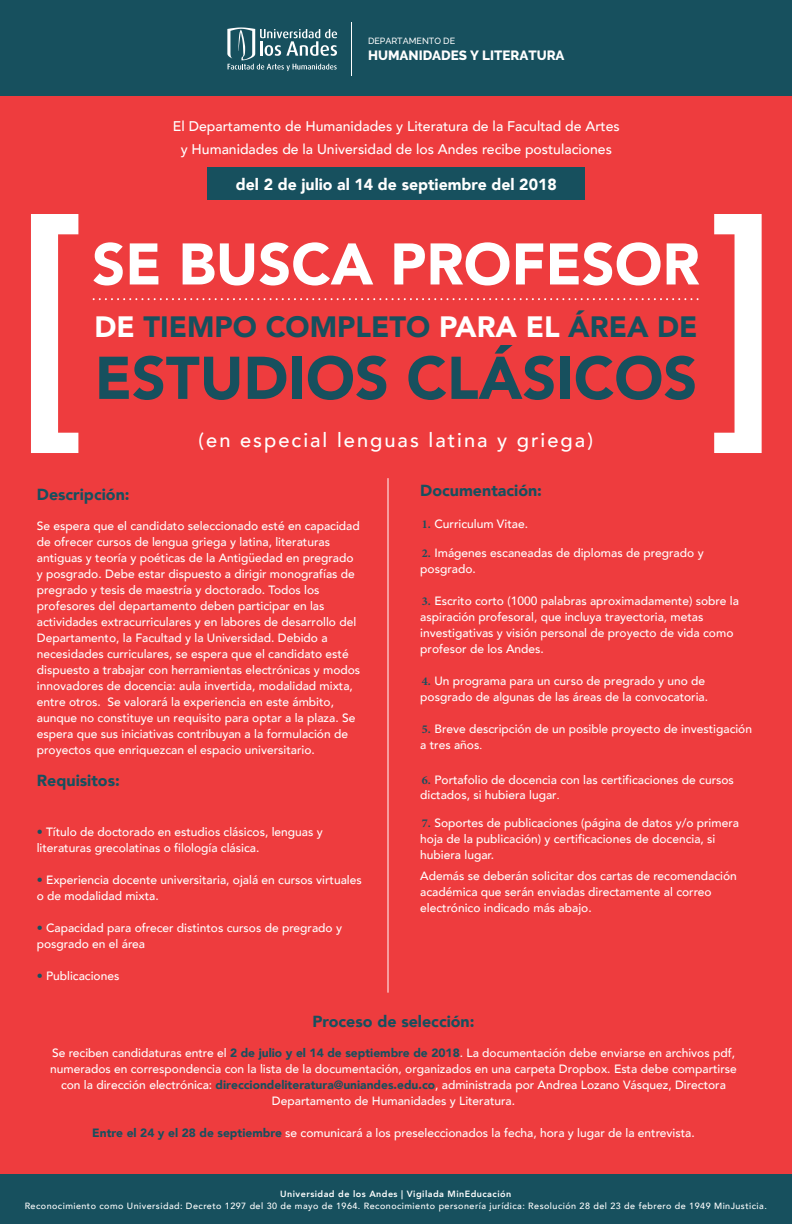
<style>
.page{position:relative;width:792px;height:1224px;background:#ee3c3e}
.page>*{position:absolute;margin:0;border:0;box-sizing:border-box;transform-origin:0 0}
.t1{font:900 59.6px "Avenir";color:#17505e}
.t2{font:900 58px "Avenir";color:#fff}
.t3{font:900 29.4px "Avenir";color:#17505e}
.t4{font:500 20.1px "Avenir";letter-spacing:.1em;color:#fff}
.t5{font:900 16px "Avenir";color:#17505e}
.t6{font:900 16px "Avenir";color:#fff}
.t7{font:500 14px/23px "Avenir";color:#fff;text-align:center}
.t8{font:800 13.4px "Raleway";color:#fff}
.t9{font:500 12px/16px "Avenir";color:#fff}
.t10{font:500 9px "Avenir";letter-spacing:.05em;color:#fff}
.t11{font:800 9px "Avenir";letter-spacing:.05em;color:#fff}
.t12{font:500 8.9px "Raleway";color:#fff}
.s1{color:#fff}
.s2{color:#17505e}
.s3{font-family:"Minion Pro";font-weight:700;color:#17505e}
.s4{font-family:"Minion Pro";font-weight:400}
.s5{font-weight:900;color:#17505e}
</style>
<div class="page">
<div style="left:0;top:0;width:792px;height:96px;background:#17505e"></div>
<div style="left:0;top:1175px;width:792px;height:49px;background:#17505e"></div>
<div style="left:207px;top:167px;width:378px;height:33px;background:#17505e"></div>
<svg style="left:227px;top:27px;width:110px;height:44px"></svg>
<hr style="left:351px;top:22px;width:1px;height:54px;background:#fff">
<svg style="left:31px;top:214px;width:47px;height:239px"></svg>
<svg style="left:714px;top:214px;width:48px;height:239px"></svg>
<hr style="left:388px;top:478px;width:1px;height:515px;background:#fff">
<svg style="left:94px;top:298px;width:604px;height:2px"></svg>
<p class="t12" style="left:368px;top:35px;width:89px">DEPARTAMENTO DE</p>
<p class="t8" style="left:368px;top:47px;width:198px">HUMANIDADES Y LITERATURA</p>
<p class="t7" style="left:173px;top:114px;width:448px">El Departamento de Humanidades y Literatura de la Facultad de Artes y Humanidades de la Universidad de los Andes recibe postulaciones</p>
<h3 class="t6" style="left:236px;top:170px;width:323px">del 2 de julio al 14 de septiembre del 2018</h3>
<h2 class="t2" style="left:92px;top:215px;width:609px">SE BUSCA PROFESOR</h2>
<h3 class="t3" style="left:94px;top:301px;width:605px"><span class="s1">DE</span> TIEMPO COMPLETO <span class="s1">PARA EL</span> ÁREA DE</h3>
<h1 class="t1" style="left:95px;top:327px;width:604px">ESTUDIOS CLÁSICOS</h1>
<h3 class="t4" style="left:199px;top:423px;width:396px">(en especial lenguas latina y griega)</h3>
<h3 class="t5" style="left:37px;top:481px;width:94px">Descripción:</h3>
<p class="t9" style="left:37px;top:518px;width:325px">Se espera que el candidato seleccionado esté en capacidad de ofrecer cursos de lengua griega y latina, literaturas antiguas y teoría y poéticas de la Antigüedad en pregrado y posgrado. Debe estar dispuesto a dirigir monografías de pregrado y tesis de maestría y doctorado. Todos los profesores del departamento deben participar en las actividades extracurriculares y en labores de desarrollo del Departamento, la Facultad y la Universidad. Debido a necesidades curriculares, se espera que el candidato esté dispuesto a trabajar con herramientas electrónicas y modos innovadores de docencia: aula invertida, modalidad mixta, entre otros. Se valorará la experiencia en este ámbito, aunque no constituye un requisito para optar a la plaza. Se espera que sus iniciativas contribuyan a la formulación de proyectos que enriquezcan el espacio universitario.</p>
<h3 class="t5" style="left:37px;top:767px;width:84px">Requisitos:</h3>
<p class="t9" style="left:37px;top:823px;width:288px"><span class="s2">•</span> Título de doctorado en estudios clásicos, lenguas y literaturas grecolatinas o filología clásica.</p>
<p class="t9" style="left:37px;top:871px;width:327px"><span class="s2">•</span> Experiencia docente universitaria, ojalá en cursos virtuales o de modalidad mixta.</p>
<p class="t9" style="left:37px;top:919px;width:307px"><span class="s2">•</span> Capacidad para ofrecer distintos cursos de pregrado y posgrado en el área</p>
<p class="t9" style="left:37px;top:967px;width:84px"><span class="s2">•</span> Publicaciones</p>
<h3 class="t5" style="left:420px;top:477px;width:123px">Documentación:</h3>
<p class="t9" style="left:422px;top:515px;width:108px"><span class="s3">1.</span> Curriculum Vitae.</p>
<p class="t9" style="left:420px;top:544px;width:285px"><span class="s3">2.</span> Imágenes escaneadas de diplomas de pregrado y posgrado.</p>
<p class="t9" style="left:420px;top:592px;width:320px"><span class="s3">3.</span> Escrito corto (1000 palabras aproximadamente) sobre la aspiración profesoral, que incluya trayectoria, metas investigativas y visión personal de proyecto de vida como profesor de los Andes.</p>
<p class="t9" style="left:420px;top:672px;width:289px"><span class="s3">4.</span> Un programa para un curso de pregrado y uno de posgrado de algunas de las áreas de la convocatoria.</p>
<p class="t9" style="left:420px;top:720px;width:333px"><span class="s3">5.</span> Breve descripción de un posible proyecto de investigación a tres años<span class="s4">.</span></p>
<p class="t9" style="left:420px;top:772px;width:315px;line-height:14.4px"><span class="s3">6.</span> Portafolio de docencia con las certificaciones de cursos dictados, si hubiera lugar<span class="s4">.</span></p>
<p class="t9" style="left:420px;top:815px;width:320px"><span class="s3">7.</span> Soportes de publicaciones (página de datos y/o primera hoja de la publicación) y certificaciones de docencia, si hubiera lugar.</p>
<p class="t9" style="left:420px;top:867px;width:318px">Además se deberán solicitar dos cartas de recomendación académica que serán enviadas directamente al correo electrónico indicado más abajo.</p>
<h3 class="t5" style="left:312px;top:1007px;width:164px">Proceso de selección:</h3>
<p class="t9" style="left:50px;top:1044px;width:688px;text-align:center">Se reciben candidaturas entre el <span class="s5">2 de julio y el 14 de septiembre de 2018</span>. La documentación debe enviarse en archivos pdf, numerados en correspondencia con la lista de la documentación, organizados en una carpeta Dropbox. Esta debe compartirse con la dirección electrónica: <span class="s5">direcciondeliteratura@uniandes.edu.co</span>, administrada por Andrea Lozano Vásquez, Directora Departamento de Humanidades y Literatura.</p>
<p class="t9" style="left:92px;top:1124px;width:604px"><span class="s5">Entre el 24 y el 28 de septiembre</span> se comunicará a los preseleccionados la fecha, hora y lugar de la entrevista.</p>
<p class="t11" style="left:280px;top:1187px;width:232px">Universidad de los Andes | Vigilada MinEducación</p>
<p class="t10" style="left:25px;top:1198px;width:744px">Reconocimiento como Universidad: Decreto 1297 del 30 de mayo de 1964. Reconocimiento personería jurídica: Resolución 28 del 23 de febrero de 1949 MinJusticia.</p>
</div>
